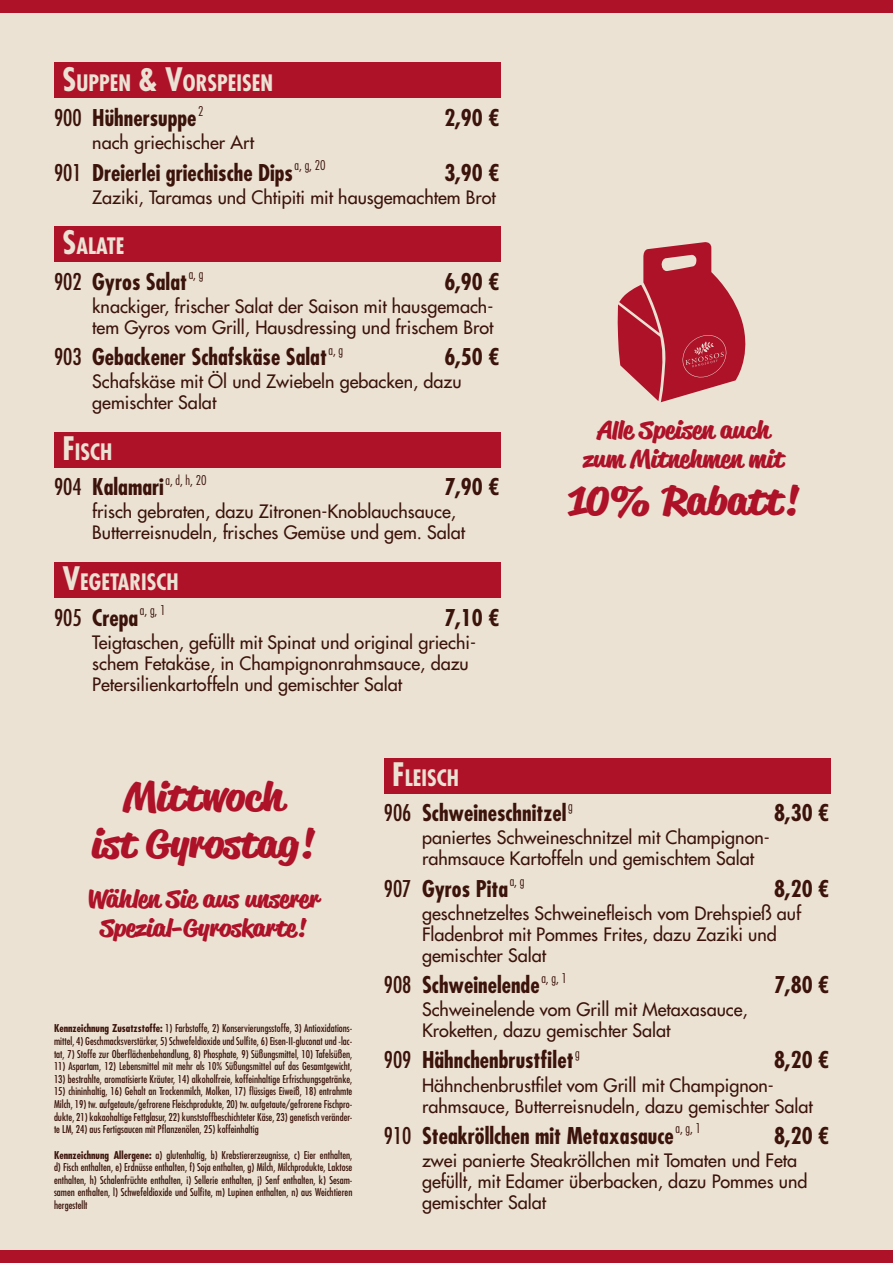
<style>
.page{position:relative;width:893px;height:1263px;background:#ebe2d4}
.page>*{position:absolute;margin:0;border:0;box-sizing:border-box;transform-origin:0 0}
.t1{font:700 39px/46.8px "Reklame Script";color:#ae1229;text-align:center}
.t2{font:700 24px/28.8px "Reklame Script";color:#ae1229;text-align:center}
.t3{font:700 condensed 22.5px "Futura Std";color:#3b130a}
.t4{font:700 condensed 22.05px "Futura Std";color:#ebe2d4}
.t5{font:500 18px/21px "Futura Std";color:#3b130a}
.t6{font:300 condensed 13.05px "Futura Std";color:#3b130a}
.t7{font:condensed 10.5px/12.6px "Futura Std";color:#3b130a;text-align:justify}
.s1{font-size:31.5px}
.s2{font-weight:400}
.s3{font-weight:700}
</style>
<div class="page">
<div style="left:0;top:0;width:893px;height:13px;background:#ae1229"></div>
<div style="left:0;top:1250px;width:893px;height:13px;background:#ae1229"></div>
<svg style="left:617px;top:242px;width:129px;height:160px"></svg>
<div style="left:54px;top:63px;width:446px;height:35px;background:#ae1229"></div>
<div style="left:54px;top:226px;width:446px;height:36px;background:#ae1229"></div>
<div style="left:54px;top:432px;width:446px;height:35px;background:#ae1229"></div>
<div style="left:54px;top:562px;width:446px;height:36px;background:#ae1229"></div>
<div style="left:384px;top:758px;width:446px;height:35px;background:#ae1229"></div>
<h3 class="t4" style="left:63px;top:69px;width:212px"><span class="s1">S</span>UPPEN <span class="s1">&amp; V</span>ORSPEISEN</h3>
<h3 class="t3" style="left:54px;top:104px;width:144px"><span class="s2">900</span> Hühnersuppe</h3>
<p class="t6" style="left:198px;top:103px;width:7px">2</p>
<h3 class="t3" style="left:444px;top:104px;width:57px">2,90 €</h3>
<h3 class="t5" style="left:92px;top:132px;width:163px">nach griechischer Art</h3>
<h3 class="t3" style="left:54px;top:158px;width:240px"><span class="s2">901</span> Dreierlei griechische Dips</h3>
<p class="t6" style="left:295px;top:157px;width:33px">a, g, 20</p>
<h3 class="t3" style="left:444px;top:158px;width:57px">3,90 €</h3>
<h3 class="t5" style="left:92px;top:187px;width:405px">Zaziki, Taramas und Chtipiti mit hausgemachtem Brot</h3>
<h3 class="t4" style="left:63px;top:232px;width:63px"><span class="s1">S</span>ALATE</h3>
<h3 class="t3" style="left:54px;top:267px;width:135px"><span class="s2">902</span> Gyros Salat</h3>
<p class="t6" style="left:189px;top:267px;width:16px">a, g</p>
<h3 class="t3" style="left:444px;top:267px;width:57px">6,90 €</h3>
<h3 class="t5" style="left:92px;top:296px;width:403px">knackiger, frischer Salat der Saison mit hausgemach&shy;tem Gyros vom Grill, Hausdressing und frischem Brot</h3>
<h3 class="t3" style="left:54px;top:343px;width:274px"><span class="s2">903</span> Gebackener Schafskäse Salat</h3>
<p class="t6" style="left:329px;top:342px;width:16px">a, g</p>
<h3 class="t3" style="left:444px;top:343px;width:57px">6,50 €</h3>
<h3 class="t5" style="left:92px;top:371px;width:371px">Schafskäse mit Öl und Zwiebeln gebacken, dazu gemischter Salat</h3>
<h3 class="t4" style="left:63px;top:438px;width:51px"><span class="s1">F</span>ISCH</h3>
<h3 class="t3" style="left:54px;top:473px;width:111px"><span class="s2">904</span> Kalamari</h3>
<p class="t6" style="left:166px;top:472px;width:43px">a, d, h, 20</p>
<h3 class="t3" style="left:444px;top:473px;width:57px">7,90 €</h3>
<h3 class="t5" style="left:92px;top:501px;width:374px">frisch gebraten, dazu Zitronen-Knoblauchsauce,<br>Butterreisnudeln, frisches Gemüse und gem. Salat</h3>
<h3 class="t4" style="left:63px;top:568px;width:118px"><span class="s1">V</span>EGETARISCH</h3>
<h3 class="t3" style="left:54px;top:603px;width:86px"><span class="s2">905</span> Crepa</h3>
<p class="t6" style="left:140px;top:602px;width:27px">a, g, 1</p>
<h3 class="t3" style="left:444px;top:603px;width:57px">7,10 €</h3>
<h3 class="t5" style="left:92px;top:632px;width:385px">Teigtaschen, gefüllt mit Spinat und original griechi&shy;schem Fetakäse, in Champignonrahmsauce, dazu<br>Petersilienkartoffeln und gemischter Salat</h3>
<h2 class="t2" style="left:583px;top:415px;width:202px">Alle Speisen auch zum Mitnehmen mit</h2>
<h1 class="t1" style="left:568px;top:476px;width:232px">10% Rabatt!</h1>
<h1 class="t1" style="left:92px;top:773px;width:225px">Mittwoch<br>ist Gyrostag!</h1>
<h2 class="t2" style="left:87px;top:884px;width:233px">Wählen Sie aus unserer<br>Spezial-Gyroskarte!</h2>
<p class="t7" style="left:54px;top:1022px;width:300px"><span class="s3">Kennzeichnung Zusatzstoffe:</span> 1) Farbstoffe, 2) Konservierungsstoffe, 3) Antioxidations&shy;mittel, 4) Geschmacksverstärker, 5) Schwefeldioxide und Sulfite, 6) Eisen-II-gluconat und -lac&shy;tat, 7) Stoffe zur Oberflächenbehandlung, 8) Phosphate, 9) Süßungsmittel, 10) Tafelsüßen,</p>
<p class="t7" style="left:54px;top:1060px;width:300px">11) Aspartam, 12) Lebensmittel mit mehr als 10% Süßungsmittel auf das Gesamtgewicht,</p>
<p class="t7" style="left:54px;top:1072px;width:300px">13) bestrahlte, aromatisierte Kräuter, 14) alkoholfreie, koffeinhaltige Erfrischungsgetränke,</p>
<p class="t7" style="left:54px;top:1085px;width:300px">15) chininhaltig, 16) Gehalt an Trockenmilch, Molken, 17) flüssiges Eiweiß, 18) entrahmte Milch, 19) tw. aufgetaute/gefrorene Fleischprodukte, 20) tw. aufgetaute/gefrorene Fischpro&shy;dukte, 21) kakaohaltige Fettglasur, 22) kunststoffbeschichteter Käse, 23) genetisch veränder&shy;te LM, 24) aus Fertigsaucen mit Pflanzenölen, 25) koffeinhaltig</p>
<p class="t7" style="left:54px;top:1148px;width:300px"><span class="s3">Kennzeichnung Allergene:</span> a) glutenhaltig, b) Krebstiererzeugnisse, c) Eier enthalten, d) Fisch enthalten, e) Erdnüsse enthalten, f) Soja enthalten, g) Milch, Milchprodukte, Laktose enthalten, h) Schalenfrüchte enthalten, i) Sellerie enthalten, j) Senf enthalten, k) Sesam&shy;samen enthalten, l) Schwefeldioxide und Sulfite, m) Lupinen enthalten, n) aus Weichtieren hergestellt</p>
<h3 class="t4" style="left:392px;top:764px;width:68px"><span class="s1">F</span>LEISCH</h3>
<h3 class="t3" style="left:384px;top:799px;width:184px"><span class="s2">906</span> Schweineschnitzel</h3>
<p class="t6" style="left:568px;top:798px;width:6px">g</p>
<h3 class="t3" style="left:774px;top:799px;width:57px">8,30 €</h3>
<h3 class="t5" style="left:422px;top:827px;width:349px">paniertes Schweineschnitzel mit Champignon&shy;rahmsauce Kartoffeln und gemischtem Salat</h3>
<h3 class="t3" style="left:384px;top:874px;width:126px"><span class="s2">907</span> Gyros Pita</h3>
<p class="t6" style="left:510px;top:874px;width:16px">a, g</p>
<h3 class="t3" style="left:774px;top:874px;width:57px">8,20 €</h3>
<h3 class="t5" style="left:422px;top:903px;width:381px">geschnetzeltes Schweinefleisch vom Drehspieß auf<br>Fladenbrot mit Pommes Frites, dazu Zaziki und gemischter Salat</h3>
<h3 class="t3" style="left:384px;top:971px;width:157px"><span class="s2">908</span> Schweinelende</h3>
<p class="t6" style="left:541px;top:970px;width:27px">a, g, 1</p>
<h3 class="t3" style="left:774px;top:971px;width:57px">7,80 €</h3>
<h3 class="t5" style="left:422px;top:999px;width:327px">Schweinelende vom Grill mit Metaxasauce,<br>Kroketten, dazu gemischter Salat</h3>
<h3 class="t3" style="left:384px;top:1046px;width:191px"><span class="s2">909</span> Hähnchenbrustfilet</h3>
<p class="t6" style="left:575px;top:1045px;width:6px">g</p>
<h3 class="t3" style="left:774px;top:1046px;width:57px">8,20 €</h3>
<h3 class="t5" style="left:422px;top:1074px;width:392px">Hähnchenbrustfilet vom Grill mit Champignon&shy;rahmsauce, Butterreisnudeln, dazu gemischter Salat</h3>
<h3 class="t3" style="left:384px;top:1121px;width:292px"><span class="s2">910</span> Steakröllchen mit Metaxasauce</h3>
<p class="t6" style="left:675px;top:1121px;width:27px">a, g, 1</p>
<h3 class="t3" style="left:774px;top:1121px;width:57px">8,20 €</h3>
<h3 class="t5" style="left:422px;top:1150px;width:387px">zwei panierte Steakröllchen mit Tomaten und Feta gefüllt, mit Edamer überbacken, dazu Pommes und gemischter Salat</h3>
</div>
